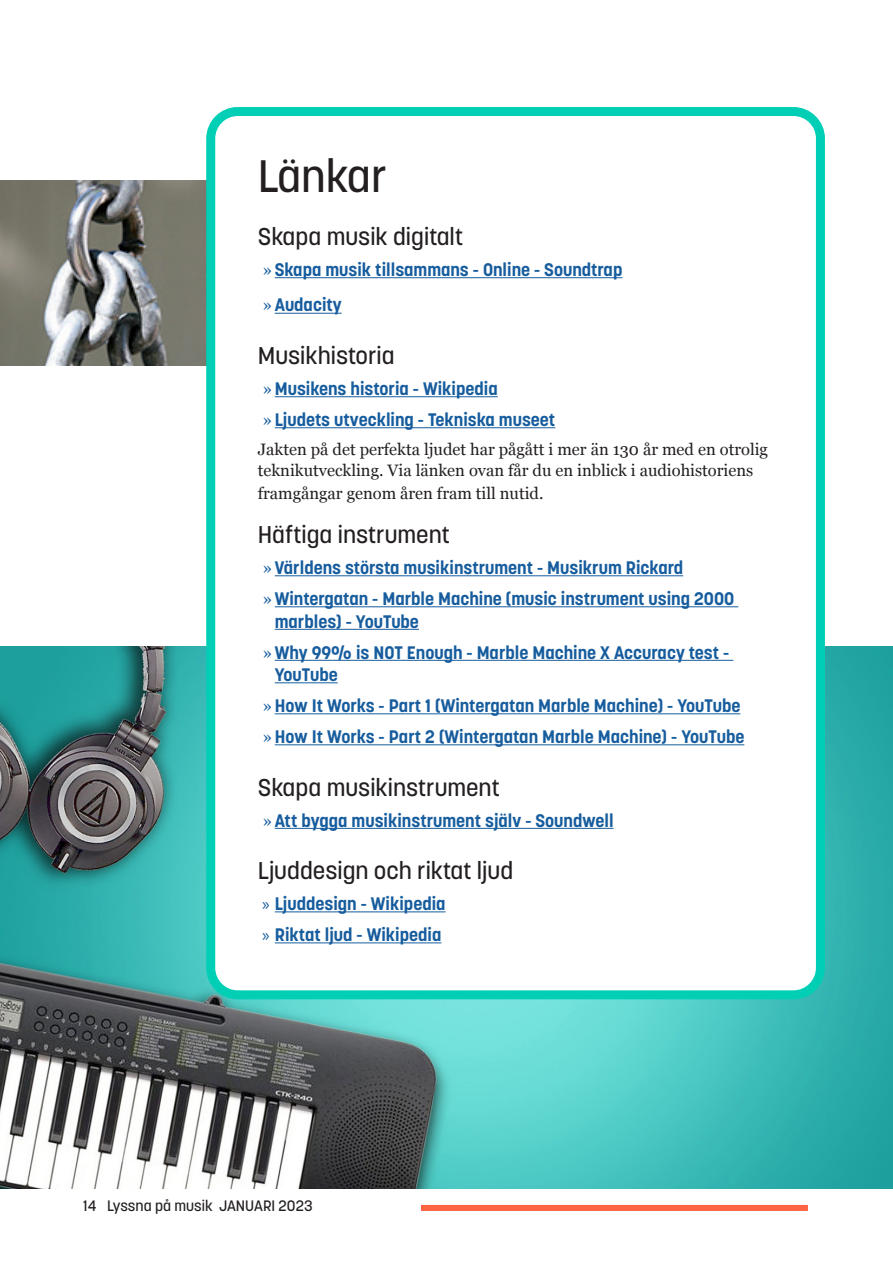
<style>
.page{position:relative;width:893px;height:1263px;background:#fff}
.page>*{position:absolute;margin:0;border:0;box-sizing:border-box;transform-origin:0 0}
.Rubriknivå_2{font:500 45px "Korolev Li U";color:#231f20}
.Rubriknivå_3{font:500 24px "Korolev Li U";color:#231f20}
.link_punktlista{font:700 18px/22.5px "Korolev Li U";color:#175d9e}
.t1{font:16.5px/21px "Georgia";color:#231f20}
.t2{font:500 15px "Korolev Li U";color:#231f20}
.s1{font-family:"Georgia";font-weight:400}
.s2{font-family:"Myriad Pro";font-weight:400}
</style>
<div class="page">
<div style="left:421px;top:1205px;width:387px;height:6px;background:#ff6442"></div>
<img style="left:0;top:180px;width:206px;height:186px">
<img style="left:0;top:646px;width:893px;height:542px">
<div style="left:211px;top:112px;width:609px;height:883px;background:#fff;border-radius:27px"></div>
<hr style="left:275px;top:277px;width:347px;height:1px;background:#175d9e">
<hr style="left:275px;top:313px;width:67px;height:1px;background:#175d9e">
<hr style="left:275px;top:396px;width:223px;height:1px;background:#175d9e">
<hr style="left:275px;top:427px;width:280px;height:1px;background:#175d9e">
<hr style="left:275px;top:575px;width:408px;height:1px;background:#175d9e">
<hr style="left:275px;top:606px;width:463px;height:1px;background:#175d9e">
<hr style="left:275px;top:629px;width:144px;height:1px;background:#175d9e">
<hr style="left:275px;top:660px;width:458px;height:1px;background:#175d9e">
<hr style="left:275px;top:682px;width:63px;height:1px;background:#175d9e">
<hr style="left:275px;top:713px;width:465px;height:1px;background:#175d9e">
<hr style="left:275px;top:744px;width:469px;height:1px;background:#175d9e">
<hr style="left:275px;top:828px;width:339px;height:1px;background:#175d9e">
<hr style="left:275px;top:911px;width:171px;height:1px;background:#175d9e">
<hr style="left:275px;top:942px;width:166px;height:1px;background:#175d9e">
<div style="left:206px;top:107px;width:619px;height:892px;border:9px solid #00cfb6;border-radius:27px"></div>
<h2 class="Rubriknivå_2" style="left:258px;top:146px;width:131px">Länkar</h2>
<h3 class="Rubriknivå_3" style="left:258px;top:220px;width:207px">Skapa musik digitalt</h3>
<p class="link_punktlista" style="left:262px;top:258px;width:362px"><span class="s1">»</span>Skapa musik tillsammans - Online - Soundtrap</p>
<p class="link_punktlista" style="left:262px;top:293px;width:81px"><span class="s1">»</span>Audacity</p>
<h3 class="Rubriknivå_3" style="left:258px;top:339px;width:138px">Musikhistoria</h3>
<p class="link_punktlista" style="left:262px;top:377px;width:237px"><span class="s1">»</span>Musikens historia - Wikipedia</p>
<p class="link_punktlista" style="left:262px;top:408px;width:295px"><span class="s1">»</span>Ljudets utveckling - Tekniska museet</p>
<p class="t1" style="left:258px;top:439px;width:512px">Jakten på det perfekta ljudet har pågått i mer än 130 år med en otrolig teknikutveckling. Via länken ovan får du en inblick i audiohistoriens</p>
<p class="t1" style="left:258px;top:482px;width:287px">framgångar genom åren fram till nutid.</p>
<h3 class="Rubriknivå_3" style="left:258px;top:518px;width:194px">Häftiga instrument</h3>
<p class="link_punktlista" style="left:262px;top:556px;width:423px"><span class="s1">»</span>Världens största musikinstrument - Musikrum Rickard</p>
<p class="link_punktlista" style="left:275px;top:587px;width:461px;text-indent:-13px"><span class="s1">»</span>Wintergatan - Marble Machine (music instrument using 2000 marbles) - YouTube</p>
<p class="link_punktlista" style="left:275px;top:640px;width:456px;text-indent:-13px"><span class="s1">»</span>Why 99% is NOT Enough - Marble Machine X Accuracy test -<br>YouTube</p>
<p class="link_punktlista" style="left:262px;top:694px;width:480px"><span class="s1">»</span>How It Works - Part 1 (Wintergatan Marble Machine) - YouTube</p>
<p class="link_punktlista" style="left:262px;top:725px;width:484px"><span class="s1">»</span>How It Works - Part 2 (Wintergatan Marble Machine) - YouTube</p>
<h3 class="Rubriknivå_3" style="left:258px;top:771px;width:244px">Skapa musikinstrument</h3>
<p class="link_punktlista" style="left:262px;top:809px;width:353px"><span class="s1">»</span>Att bygga musikinstrument själv - Soundwell</p>
<h3 class="Rubriknivå_3" style="left:258px;top:854px;width:257px">Ljuddesign och riktat ljud</h3>
<p class="link_punktlista" style="left:262px;top:892px;width:185px"><span class="s2">»</span> Ljuddesign - Wikipedia</p>
<p class="link_punktlista" style="left:262px;top:923px;width:181px"><span class="s2">»</span> Riktat ljud - Wikipedia</p>
<p class="t2" style="left:83px;top:1196px;width:231px">14 Lyssna på musik JANUARI 2023</p>
</div>
